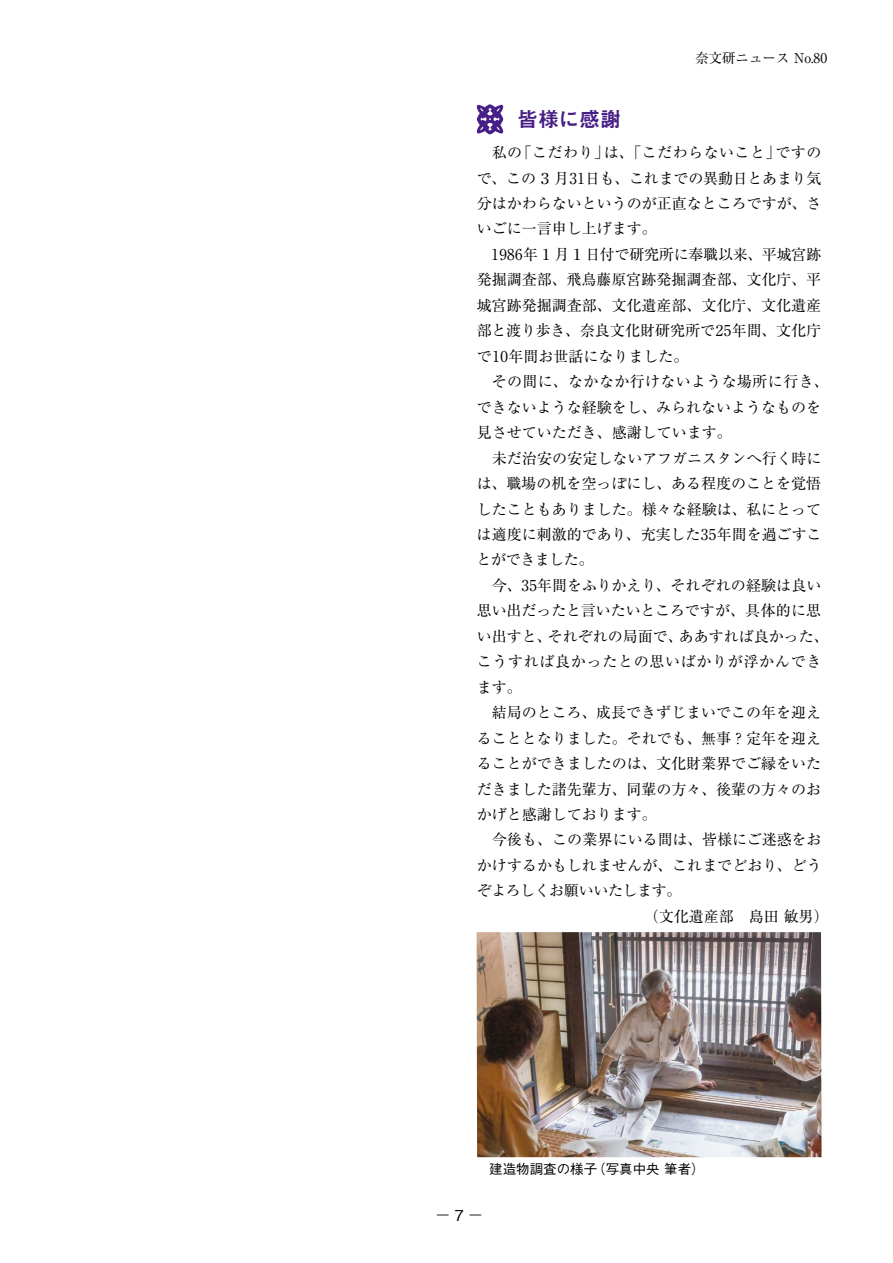
<style>
.page{position:relative;width:893px;height:1263px;background:#fff}
.page>*{position:absolute;margin:0;border:0;box-sizing:border-box;transform-origin:0 0}
.t1{font:21px "Midashi Go Pr 6 MB31";letter-spacing:-.015em;color:#481f86}
.t2{font:15px/25.5px "Ryumin Pr 6";color:#000;text-align:justify}
.t3{font:15px "Ryumin Pr 6";letter-spacing:-.025em;color:#000}
.t4{font:500 15px "Gothic BBB Pr 6";color:#000;scale:1.8 1}
.t5{font:500 13.5px "Gothic BBB Pr 6";color:#000}
.t6{font:13.5px "Ryumin Pr 6";color:#000}
</style>
<div class="page">
<svg style="left:477px;top:104px;width:26px;height:30px"></svg>
<img style="left:477px;top:932px;width:344px;height:225px">
<p class="t6" style="left:695px;top:47px;width:133px">奈文研ニュース No.80</p>
<h1 class="t1" style="left:517px;top:103px;width:105px">皆様に感謝</h1>
<p class="t2" style="left:477px;top:139px;width:346px;text-indent:15px">私の「こだわり」は、「こだわらないこと」ですので、この３月31日も、これまでの異動日とあまり気分はかわらないというのが正直なところですが、さいごに一言申し上げます。</p>
<p class="t2" style="left:477px;top:241px;width:346px;text-indent:15px">1986年１月１日付で研究所に奉職以来、平城宮跡発掘調査部、飛鳥藤原宮跡発掘調査部、文化庁、平城宮跡発掘調査部、文化遺産部、文化庁、文化遺産部と渡り歩き、奈良文化財研究所で25年間、文化庁で10年間お世話になりました。</p>
<p class="t2" style="left:477px;top:368px;width:353px;text-align:left;text-indent:15px">その間に、なかなか行けないような場所に行き、できないような経験をし、みられないようなものを見させていただき、感謝しています。</p>
<p class="t2" style="left:476px;top:444px;width:347px;text-indent:15px">未だ治安の安定しないアフガニスタンへ行く時には、職場の机を空っぽにし、ある程度のことを覚悟したこともありました。様々な経験は、私にとっては適度に刺激的であり、充実した35年間を過ごすことができました。</p>
<p class="t2" style="left:477px;top:572px;width:353px;text-align:left;text-indent:15px">今、35年間をふりかえり、それぞれの経験は良い思い出だったと言いたいところですが、具体的に思い出すと、それぞれの局面で、ああすれば良かった、こうすれば良かったとの思いばかりが浮かんできます。</p>
<p class="t2" style="left:477px;top:699px;width:346px;text-indent:15px">結局のところ、成長できずじまいでこの年を迎えることとなりました。それでも、無事？定年を迎えることができましたのは、文化財業界でご縁をいただきました諸先輩方、同輩の方々、後輩の方々のおかげと感謝しております。</p>
<p class="t2" style="left:492px;top:826px;width:331px">今後も、この業界にいる間は、皆様にご迷惑をお</p>
<p class="t2" style="left:477px;top:852px;width:346px">かけするかもしれませんが、これまでどおり、どう</p>
<p class="t3" style="left:477px;top:879px;width:206px">ぞよろしくお願いいたします。</p>
<p class="t2" style="left:644px;top:903px;width:186px">（文化遺産部　島田 敏男）</p>
<p class="t5" style="left:489px;top:1158px;width:217px">建造物調査の様子（写真中央 筆者）</p>
<p class="t4" style="left:436px;top:1202px;width:27px">–7 –</p>
</div>
